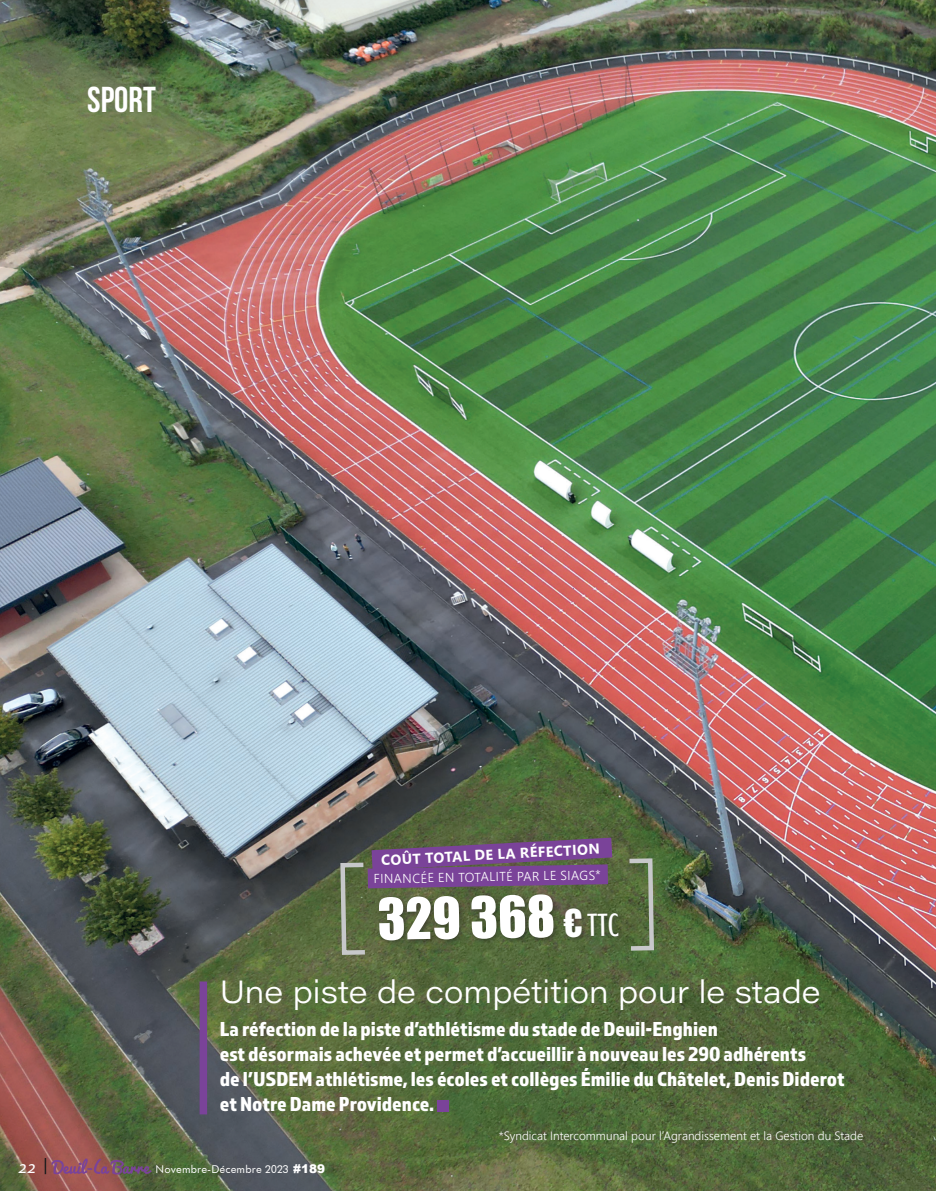
<style>
.page{position:relative;width:936px;height:1191px;background:#fff}
.page>*{position:absolute;margin:0;border:0;box-sizing:border-box;transform-origin:0 0}
.t1{font:52.8px "Impact";color:#fff}
.t2{font:36px "Bebas Neue";color:#fff}
.t3{font:31.5px "Acumin Variable Concept";color:#fff}
.t4{font:21px "Almaq Refined";color:#fff}
.t5{font:italic 18px "Myriad Pro";color:#fff}
.t6{font:700 14.25px "Segoe UI";color:#fff}
.t7{font:300 12.9px "Segoe UI";color:#fff}
.t8{font:300 12px "Segoe UI";color:#fff}
.t9{font:10.5px "Futurist";color:#fff}
.s1{font-size:34.95px}
.s2{font-family:"Gill Sans Nova";font-stretch:condensed;font-size:33px}
.s3{font-family:"Arial";font-weight:900;font-size:12px}
</style>
<div class="page">
<img style="left:0;top:0;width:935px;height:1191px">
<svg style="left:45px;top:1158px;width:1px;height:16px"></svg>
<svg style="left:52px;top:1158px;width:100px;height:16px;background:#805664"></svg>
<div style="left:437px;top:1100px;width:11px;height:11px;background:#7a4399"></div>
<div style="left:199px;top:981px;width:8px;height:133px;background:#7a4399"></div>
<svg style="left:625px;top:856px;width:31px;height:97px;background:#6a7c56"></svg>
<div style="left:375px;top:891px;width:250px;height:55px;background:#231f20;opacity:.5"></div>
<svg style="left:338px;top:837px;width:274px;height:120px;background:#5e5857"></svg>
<p class="t2" style="left:87px;top:80px;width:70px">SPORT</p>
<p class="t6" style="left:380px;top:846px;width:220px;rotate:-3deg">COÛT TOTAL DE LA RÉFECTION</p>
<p class="t7" style="left:373px;top:866px;width:228px;rotate:-1deg">FINANCÉE EN TOTALITÉ PAR LE SIAGS*</p>
<p class="t1" style="left:377px;top:878px;width:243px;rotate:-1deg">329 368 <span class="s1">€</span> <span class="s2">TTC</span></p>
<p class="t3" style="left:220px;top:970px;width:602px">Une piste de compétition pour le stade</p>
<p class="t4" style="left:220px;top:1015px;width:499px">La réfection de la piste d’athlétisme du stade de Deuil-Enghien</p>
<p class="t4" style="left:220px;top:1041px;width:588px">est désormais achevée et permet d’accueillir à nouveau les 290 adhérents</p>
<p class="t4" style="left:220px;top:1066px;width:626px">de l’USDEM athlétisme, les écoles et collèges Émilie du Châtelet, Denis Diderot</p>
<p class="t4" style="left:220px;top:1091px;width:216px">et Notre Dame Providence.</p>
<p class="t8" style="left:499px;top:1124px;width:366px">*Syndicat Intercommunal pour l’Agrandissement et la Gestion du Stade</p>
<p class="t5" style="left:18px;top:1156px;width:20px">22</p>
<p class="t9" style="left:156px;top:1162px;width:171px">Novembre-Décembre 2023 <span class="s3">#189</span></p>
</div>
